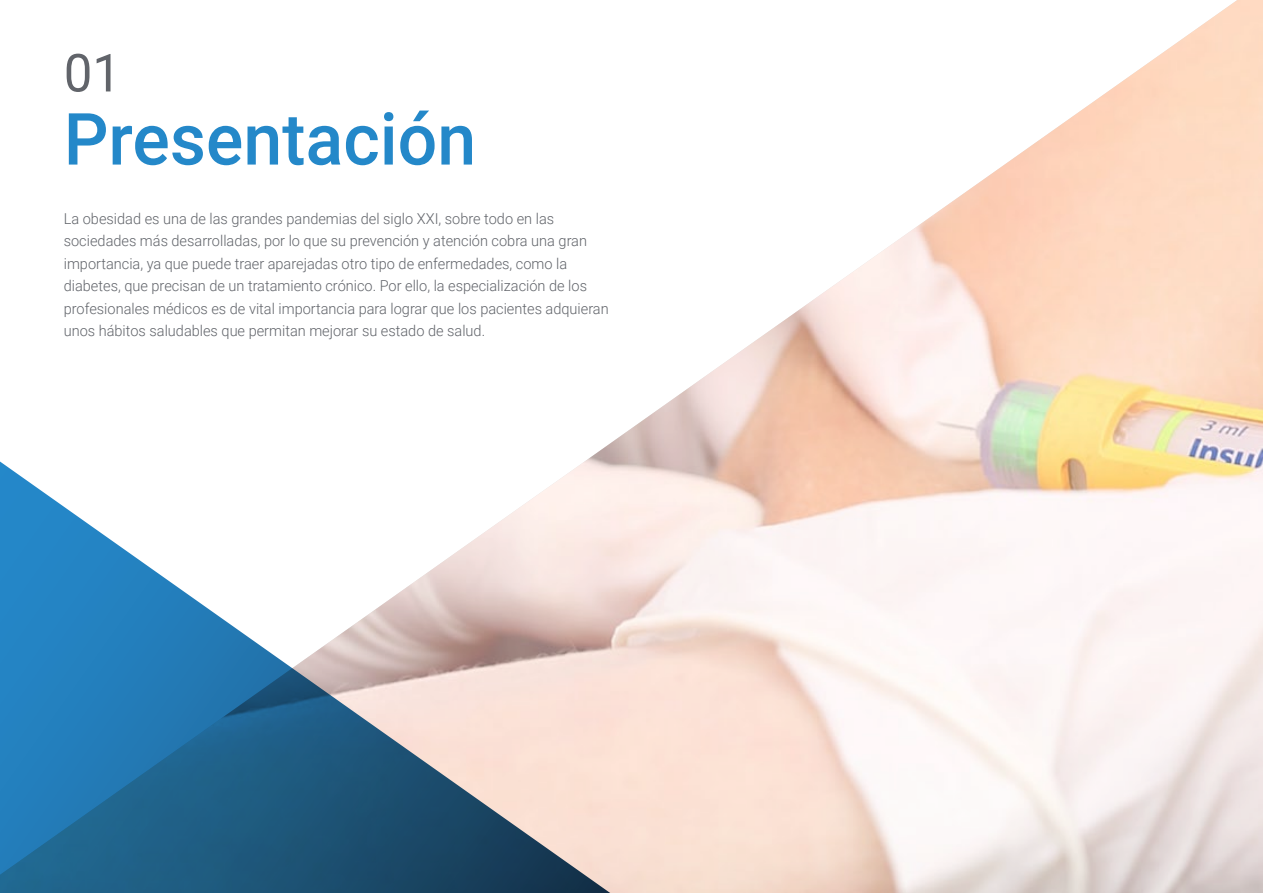
<style>
.page{position:relative;width:1263px;height:893px;background:#fff}
.page>*{position:absolute;margin:0;border:0;box-sizing:border-box;transform-origin:0 0}
.t1{font:500 72px "Roboto";color:#2488c9}
.t2{font:52.5px "Roboto";color:#61646a}
.t3{font:300 15px/22.5px "Roboto";color:#61646a}
</style>
<div class="page">
<img style="left:607px;top:0;width:656px;height:893px">
<svg style="left:0;top:446px;width:640px;height:447px"></svg>
<h2 class="t2" style="left:64px;top:36px;width:59px">01</h2>
<h1 class="t1" style="left:64px;top:89px;width:414px">Presentación</h1>
<p class="t3" style="left:64px;top:207px;width:546px">La obesidad es una de las grandes pandemias del siglo XXI, sobre todo en las sociedades más desarrolladas, por lo que su prevención y atención cobra una gran importancia, ya que puede traer aparejadas otro tipo de enfermedades, como la diabetes, que precisan de un tratamiento crónico. Por ello, la especialización de los profesionales médicos es de vital importancia para lograr que los pacientes adquieran unos hábitos saludables que permitan mejorar su estado de salud.</p>
</div>
